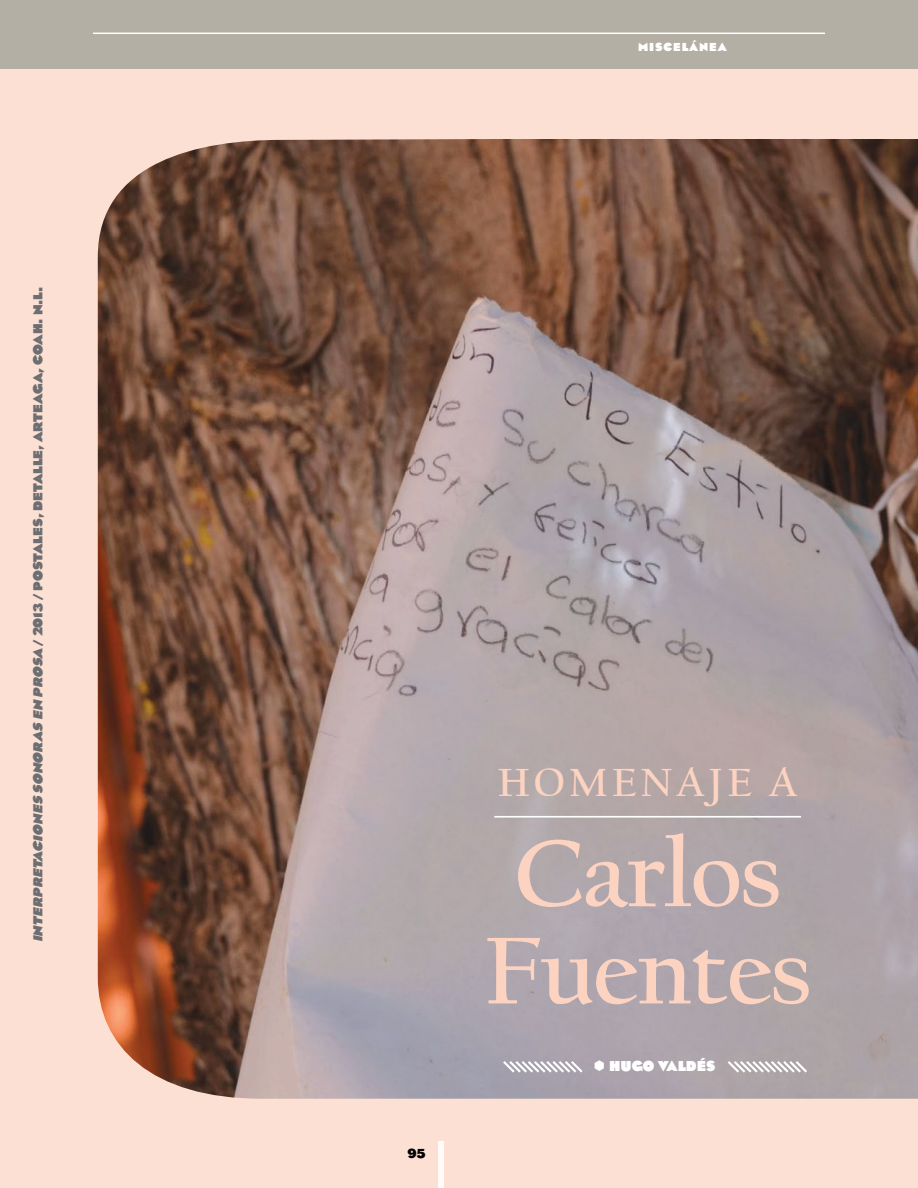
<style>
.page{position:relative;width:918px;height:1188px;background:#fff}
.page>*{position:absolute;margin:0;border:0;box-sizing:border-box;transform-origin:0 0}
.t1{font:700 99px/97.4px "Californian FB";letter-spacing:-.015em;color:#fcd3c1;text-align:center}
.t2{font:700 41.25px "Californian FB";letter-spacing:.095em;color:#fcd3c1}
.t3{font:900 14.85px "Eagle";color:#fff}
.t4{font:900 13.5px "Eagle";color:#6d6e71}
.t5{font:700 13.5px "Eagle";color:#000}
.t6{font:900 12px "Eagle";letter-spacing:.075em;color:#fff}
.s1{font-style:italic}
</style>
<div class="page">
<div style="left:0;top:68px;width:918px;height:1120px;background:#fde0d4"></div>
<div style="left:0;top:0;width:918px;height:69px;background:#b4afa4"></div>
<div style="left:438px;top:1142px;width:6px;height:46px;background:#fffbf9"></div>
<hr style="left:93px;top:33px;width:732px;height:1px;background:#fff">
<img style="left:98px;top:139px;width:820px;height:960px">
<hr style="left:494px;top:816px;width:307px;height:2px;background:#fff">
<svg style="left:501px;top:1059px;width:84px;height:16px"></svg>
<svg style="left:725px;top:1059px;width:84px;height:16px"></svg>
<svg style="left:595px;top:1060px;width:9px;height:11px"></svg>
<p class="t4" style="left:30px;top:942px;width:657px;rotate:-90deg"><span class="s1">Interpretaciones sonoras en prosa</span> / 2013 / POSTALES, DETALLE, ARTEAGA, COAH . N .L.</p>
<p class="t6" style="left:638px;top:40px;width:90px">MISCELÁNEA</p>
<p class="t5" style="left:408px;top:1146px;width:19px">95</p>
<h2 class="t2" style="left:498px;top:759px;width:301px">Homenaje a</h2>
<h1 class="t1" style="left:484px;top:826px;width:329px">Carlos<br>Fuentes</h1>
<p class="t3" style="left:609px;top:1057px;width:108px">HUGO VALDÉS</p>
</div>
